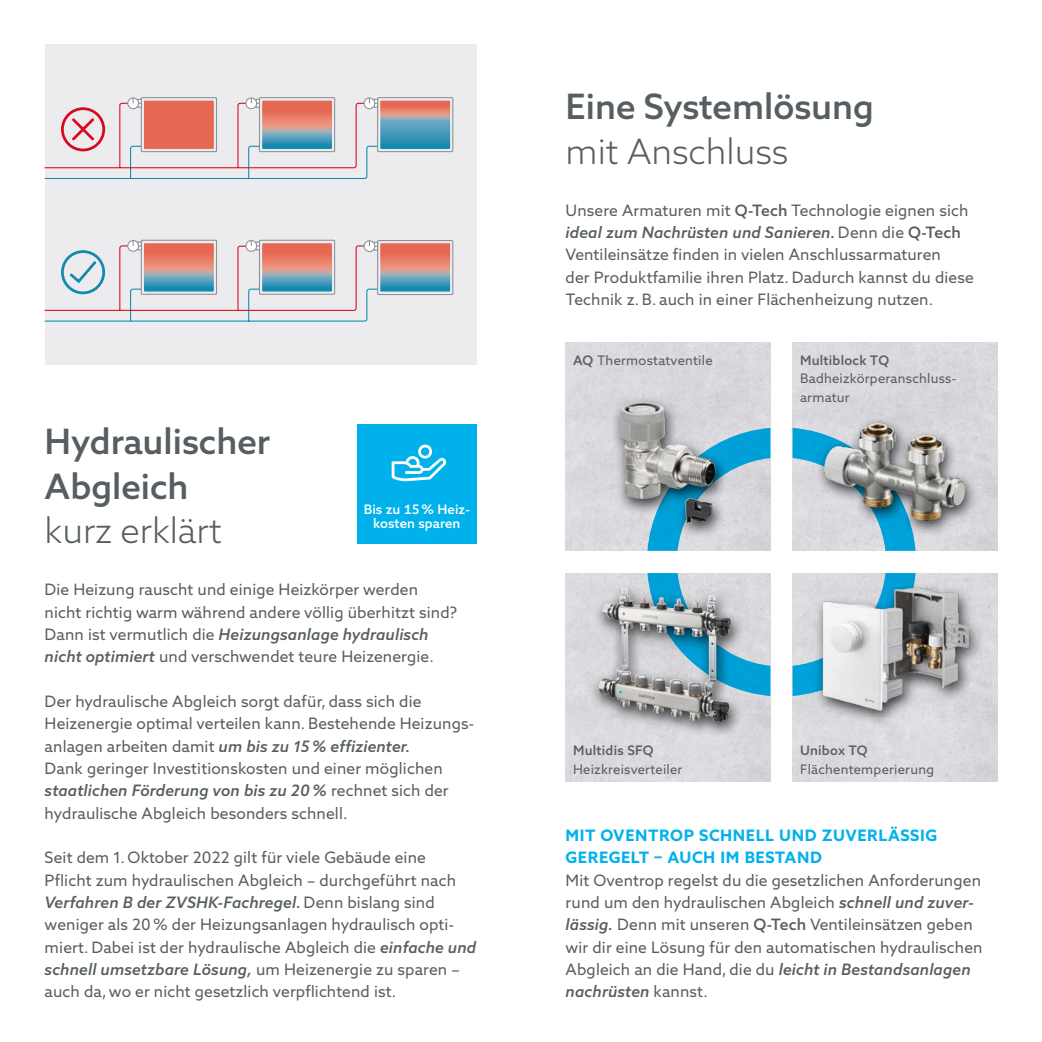
<style>
.page{position:relative;width:1042px;height:1042px;background:#fff}
.page>*{position:absolute;margin:0;border:0;box-sizing:border-box;transform-origin:0 0}
.t1{font:500 35px/44.6px "Azo Sans 2";color:#575e62}
.t2{font:300 35px "Azo Sans 2";color:#575e62}
.t3{font:15.75px/22.4px "Azo Sans 2";letter-spacing:.01em;color:#575e62}
.t4{font:700 15.75px/22.4px "Azo Sans 2";letter-spacing:.035em;color:#00b1eb}
.t5{font:13.12px/18.6px "Azo Sans 2";letter-spacing:.02em;color:#575e62}
.t6{font:500 13.12px "Azo Sans 2";letter-spacing:.02em;color:#575e62}
.t7{font:500 13.12px/14.9px "Azo Sans 2";letter-spacing:.01em;color:#fff;text-align:center}
.s1{font-weight:500;font-style:italic}
.s2{font-weight:500}
</style>
<div class="page">
<svg style="left:647px;top:428px;width:268px;height:268px"></svg>
<div style="left:45px;top:45px;width:431px;height:320px;background:#ececef"></div>
<div style="left:377px;top:97px;width:76px;height:55px;border:1px solid #8b9296"></div>
<div style="left:363px;top:97px;width:12px;height:12px;border:1px solid #8b9296;border-radius:50%"></div>
<div style="left:127px;top:97px;width:12px;height:12px;border:1px solid #8b9296;border-radius:50%"></div>
<div style="left:245px;top:97px;width:12px;height:12px;border:1px solid #8b9296;border-radius:50%"></div>
<svg style="left:45px;top:98px;width:405px;height:81px"></svg>
<div style="left:61px;top:107px;width:44px;height:44px;border:3px solid #db0720;border-radius:50%"></div>
<div style="left:377px;top:240px;width:76px;height:55px;border:1px solid #8b9296"></div>
<svg style="left:45px;top:240px;width:405px;height:82px"></svg>
<div style="left:357px;top:424px;width:119px;height:119px;background:#00b1eb"></div>
<div style="left:815px;top:416px;width:163px;height:121px;background:#000;opacity:.75"></div>
<img style="left:823px;top:419px;width:143px;height:105px">
<div style="left:610px;top:395px;width:120px;height:144px;background:#000;opacity:.75"></div>
<img style="left:620px;top:402px;width:95px;height:97px">
<div style="left:589px;top:581px;width:156px;height:157px;background:#000;opacity:.75"></div>
<img style="left:599px;top:589px;width:65px;height:125px">
<div style="left:813px;top:581px;width:170px;height:145px;background:#000;opacity:.75"></div>
<img style="left:818px;top:583px;width:153px;height:134px">
<h1 class="t1" style="left:45px;top:419px;width:227px">Hydraulischer<br>Abgleich</h1>
<h1 class="t2" style="left:45px;top:510px;width:179px">kurz erklärt</h1>
<p class="t3" style="left:45px;top:579px;width:414px">Die Heizung rauscht und einige Heizkörper werden nicht richtig warm während andere völlig überhitzt sind?<br>Dann ist vermutlich die <span class="s1">Heizungsanlage hydraulisch nicht optimiert</span> und verschwendet teure Heizenergie.</p>
<p class="t3" style="left:45px;top:690px;width:431px">Der hydraulische Abgleich sorgt dafür, dass sich die Heizenergie optimal verteilen kann. Bestehende Heizungs&shy;anlagen arbeiten damit <span class="s1">um bis zu 15% effizienter.<br></span>Dank geringer Investitionskosten und einer möglichen <span class="s1">staatlichen Förderung von bis zu 20%</span> rechnet sich der hydraulische Abgleich besonders schnell.</p>
<p class="t3" style="left:45px;top:846px;width:433px">Seit dem 1. Oktober 2022 gilt für viele Gebäude eine Pflicht zum hydraulischen Abgleich – durchgeführt nach <span class="s1">Verfahren B der ZVSHK-Fachregel.</span> Denn bislang sind weniger als 20% der Heizungsanlagen hydraulisch opti&shy;miert. Dabei ist der hydraulische Abgleich die <span class="s1">einfache und schnell umsetzbare Lösung,</span> um Heizenergie zu sparen – auch da, wo er nicht gesetzlich verpflichtend ist.</p>
<p class="t7" style="left:364px;top:501px;width:108px">Bis zu 15% Heiz&shy;kosten sparen</p>
<h1 class="t1" style="left:566px;top:85px;width:310px">Eine Systemlösung</h1>
<h1 class="t2" style="left:566px;top:130px;width:224px">mit Anschluss</h1>
<p class="t3" style="left:566px;top:199px;width:410px">Unsere Armaturen mit <span class="s2">Q-Tech</span> Technologie eignen sich <span class="s1">ideal zum Nachrüsten und Sanieren.</span> Denn die <span class="s2">Q-Tech </span>Ventileinsätze finden in vielen Anschlussarmaturen<br>der Produktfamilie ihren Platz. Dadurch kannst du diese Technik z. B. auch in einer Flächenheizung nutzen.</p>
<p class="t5" style="left:573px;top:351px;width:141px"><span class="s2">AQ</span> Thermostatventile</p>
<p class="t6" style="left:800px;top:352px;width:91px">Multiblock TQ</p>
<p class="t5" style="left:800px;top:369px;width:158px">Badheizkörperanschluss&shy;armatur</p>
<p class="t6" style="left:573px;top:743px;width:82px">Multidis SFQ</p>
<p class="t5" style="left:573px;top:760px;width:111px">Heizkreisverteiler</p>
<p class="t6" style="left:800px;top:743px;width:69px">Unibox TQ</p>
<p class="t5" style="left:800px;top:760px;width:136px">Flächentemperierung</p>
<p class="t4" style="left:566px;top:824px;width:373px">MIT OVENTROP SCHNELL UND ZUVERLÄSSIG<br>GEREGELT – AUCH IM BESTAND</p>
<p class="t3" style="left:566px;top:869px;width:418px">Mit Oventrop regelst du die gesetzlichen Anforderungen rund um den hydraulischen Abgleich <span class="s1">schnell und zuver&shy;lässig.</span> Denn mit unseren <span class="s2">Q-Tech</span> Ventileinsätzen geben wir dir eine Lösung für den automatischen hydraulischen Abgleich an die Hand, die du <span class="s1">leicht in Bestandsanlagen nachrüsten</span> kannst.</p>
</div>
